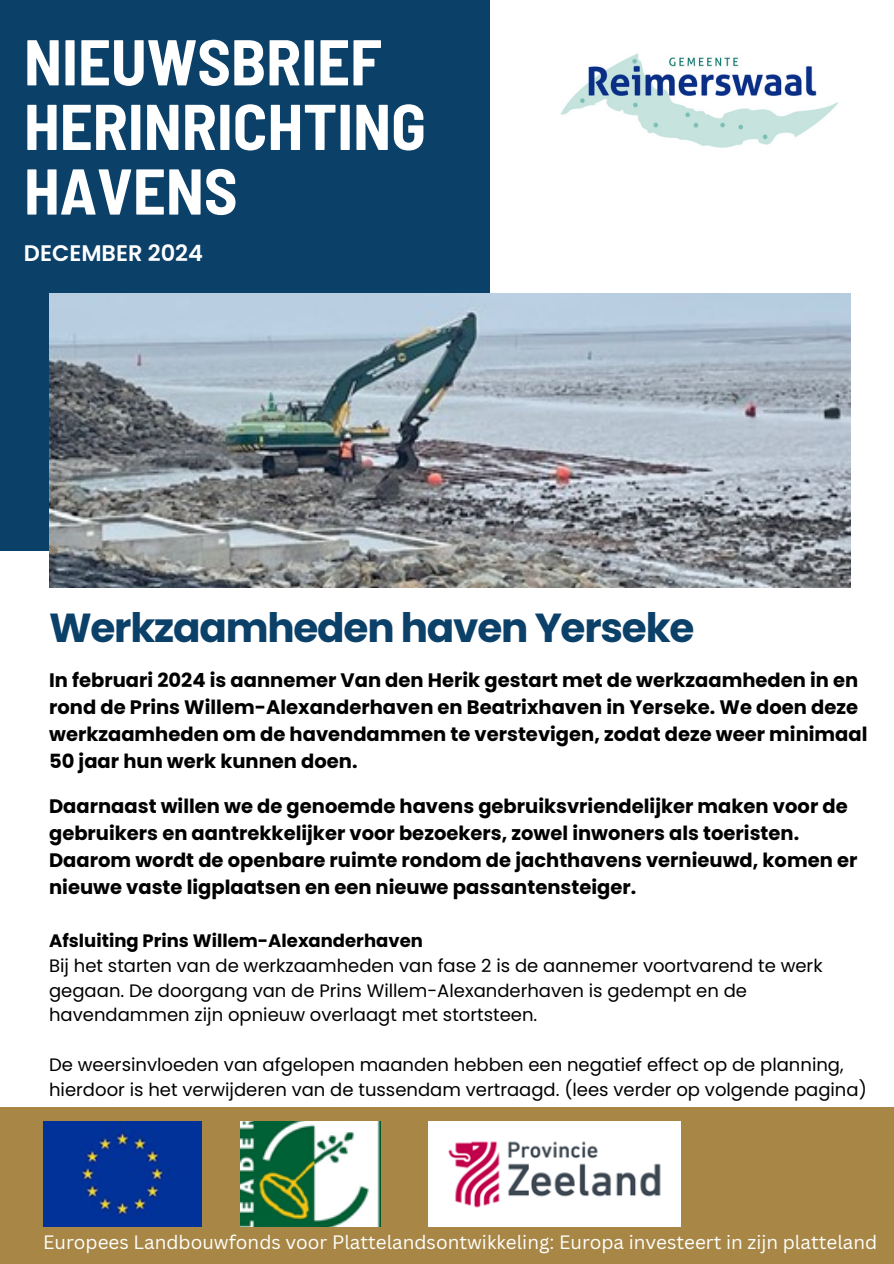
<style>
.page{position:relative;width:894px;height:1264px;background:#fff}
.page>*{position:absolute;margin:0;border:0;box-sizing:border-box;transform-origin:0 0}
.t1{font:700 semi-condensed 64.5px/64.5px "Barlow";color:#fff}
.t2{font:700 40.5px "Poppins";letter-spacing:-.03em;color:#0b4068}
.t3{font:600 22.5px "Poppins";color:#fff}
.t4{font:700 19.5px/27px "Poppins";color:#000}
.t5{font:18.9px "Canva Sans";color:#fff}
.t6{font:18px/24.8px "Poppins";color:#000}
.t7{font:700 18px "Poppins";color:#000}
</style>
<div class="page">
<div style="left:0;top:0;width:489px;height:551px;background:#0b4068"></div>
<div style="left:0;top:1107px;width:893px;height:156px;background:#a88746"></div>
<img style="left:49px;top:293px;width:801px;height:294px">
<img style="left:43px;top:1121px;width:159px;height:105px">
<img style="left:241px;top:1121px;width:139px;height:105px">
<img style="left:428px;top:1121px;width:252px;height:105px">
<img style="left:561px;top:53px;width:277px;height:95px">
<h1 class="t1" style="left:24px;top:27px;width:403px">NIEUWSBRIEF<br>HERINRICHTING<br>HAVENS</h1>
<p class="t3" style="left:24px;top:237px;width:181px">DECEMBER 2024</p>
<h3 class="t2" style="left:49px;top:600px;width:646px">Werkzaamheden haven Yerseke</h3>
<p class="t4" style="left:49px;top:666px;width:819px">In februari 2024 is aannemer Van den Herik gestart met de werkzaamheden in en rond de Prins Willem-Alexanderhaven en Beatrixhaven in Yerseke. We doen deze werkzaamheden om de havendammen te verstevigen, zodat deze weer minimaal 50 jaar hun werk kunnen doen.</p>
<h2 class="t4" style="left:49px;top:792px;width:809px">Daarnaast willen we de genoemde havens gebruiksvriendelijker maken voor de gebruikers en aantrekkelijker voor bezoekers, zowel inwoners als toeristen.<br>Daarom wordt de openbare ruimte rondom de jachthavens vernieuwd, komen er nieuwe vaste ligplaatsen en een nieuwe passantensteiger.</h2>
<h4 class="t7" style="left:49px;top:928px;width:375px">Afsluiting Prins Willem-Alexanderhaven</h4>
<h4 class="t6" style="left:49px;top:953px;width:774px">Bij het starten van de werkzaamheden van fase 2 is de aannemer voortvarend te werk gegaan. De doorgang van de Prins Willem-Alexanderhaven is gedempt en de havendammen zijn opnieuw overlaagt met stortsteen.</h4>
<p class="t6" style="left:49px;top:1052px;width:819px">De weersinvloeden van afgelopen maanden hebben een negatief effect op de planning, hierdoor is het verwijderen van de tussendam vertraagd. (lees verder op volgende pagina)</p>
<p class="t5" style="left:43px;top:1228px;width:835px">Europees Landbouwfonds voor Plattelandsontwikkeling: Europa investeert in zijn platteland</p>
</div>
